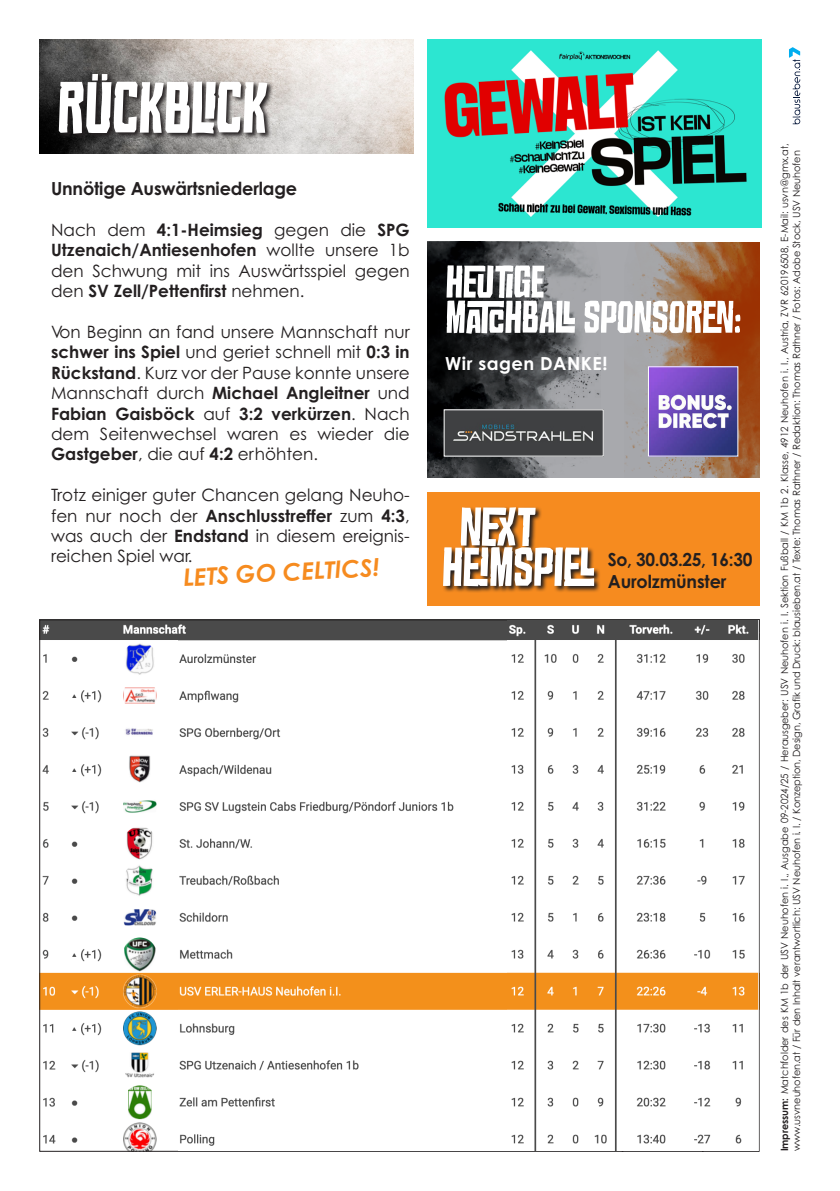
<style>
.page{position:relative;width:840px;height:1191px;background:#fff}
.page>*{position:absolute;margin:0;border:0;box-sizing:border-box;transform-origin:0 0}
.t1{font:80px "Croteau";color:#fff}
.t2{font:60px "Croteau";color:#fff}
.t3{font:50px/35.2px "Croteau";color:#fff}
.t4{font:italic 700 24px "Century Gothic";color:#f68b1f}
.t5{font:700 18px "Century Gothic";letter-spacing:-.01em;color:#231f20}
.t6{font:700 18px "Century Gothic";letter-spacing:-.01em;color:#231f20;scale:.96 1}
.t7{font:700 18px "Century Gothic";letter-spacing:.025em;color:#fff}
.t8{font:17px/20.4px "Century Gothic";color:#231f20;text-align:justify}
.t9{font:10px/12px "Century Gothic";letter-spacing:-.01em;color:#231f20}
.s1{font-weight:700}
</style>
<div class="page">
<img style="left:40px;top:40px;width:373px;height:113px">
<svg style="left:57px;top:73px;width:216px;height:67px;background:#565252"></svg>
<svg style="left:789px;top:47px;width:10px;height:77px"></svg>
<div style="left:427px;top:492px;width:332px;height:114px;background:#f68b1f"></div>
<svg style="left:443px;top:507px;width:157px;height:85px"></svg>
<img style="left:41px;top:621px;width:466px;height:528px">
<img style="left:178px;top:637px;width:329px;height:512px">
<img style="left:507px;top:621px;width:250px;height:529px">
<div style="left:427px;top:242px;width:331px;height:235px;background:#a8a9ad"></div>
<img style="left:624px;top:242px;width:134px;height:235px">
<img style="left:427px;top:242px;width:172px;height:235px">
<img style="left:427px;top:40px;width:333px;height:188px">
<img style="left:650px;top:368px;width:85px;height:86px">
<div style="left:648px;top:366px;width:89px;height:90px;border:1px solid #fff"></div>
<img style="left:445px;top:411px;width:156px;height:43px">
<h1 class="t1" style="left:57px;top:74px;width:212px">RÜCKBLICK</h1>
<p class="t5" style="left:51px;top:177px;width:247px">Unnötige Auswärtsniederlage</p>
<p class="t8" style="left:51px;top:219px;width:360px">Nach dem <span class="s1">4:1-Heimsieg</span> gegen die <span class="s1">SPG Utzenaich/Antiesenhofen</span> wollte unsere 1b den Schwung mit ins Auswärtsspiel gegen den <span class="s1">SV Zell/Pettenfirst</span> nehmen.</p>
<p class="t8" style="left:51px;top:321px;width:360px">Von Beginn an fand unsere Mannschaft nur <span class="s1">schwer ins Spiel</span> und geriet schnell mit <span class="s1">0:3 in Rückstand</span>. Kurz vor der Pause konnte unsere Mannschaft durch <span class="s1">Michael Angleitner</span> und <span class="s1">Fabian Gaisböck</span> auf <span class="s1">3:2 verkürzen</span>. Nach dem Seitenwechsel waren es wieder die <span class="s1">Gastgeber</span>, die auf <span class="s1">4:2</span> erhöhten.</p>
<p class="t8" style="left:51px;top:484px;width:360px">Trotz einiger guter Chancen gelang Neuho&shy;fen nur noch der <span class="s1">Anschlusstreffer</span> zum <span class="s1">4:3</span>, was auch der <span class="s1">Endstand</span> in diesem ereignis&shy;reichen Spiel war.</p>
<h3 class="t4" style="left:183px;top:562px;width:197px;rotate:-3deg">LETS GO CELTICS!</h3>
<h3 class="t3" style="left:445px;top:265px;width:297px">HEUTIGE<br>MATCHBALL SPONSOREN:</h3>
<p class="t7" style="left:445px;top:352px;width:163px">Wir sagen DANKE!</p>
<h2 class="t2" style="left:459px;top:501px;width:77px">NEXT</h2>
<h2 class="t2" style="left:441px;top:541px;width:138px">HEIMSPIEL</h2>
<p class="t6" style="left:607px;top:548px;width:152px">So, 30.03.25, 16:30</p>
<p class="t5" style="left:607px;top:570px;width:120px">Aurolzmünster</p>
<p class="t9" style="left:778px;top:1151px;width:1009px;rotate:-90deg"><span class="s1">Impressum:</span> Matchfolder des KM 1b der USV Neuhofen i. I., Ausgabe 09-2024/25 / Herausgeber: USV Neuhofen i. I. Sektion Fußball / KM 1b 2. Klasse, 4912 Neuhofen i. I., Austria, ZVR 620196508, E-Mail: usvn@gmx.at, www.usvneuhofen.at / Für den Inhalt verantwortlich: USV Neuhofen i. I. / Konzeption, Design, Grafik und Druck: blausieben.at / Texte: Thomas Rathner / Redaktion: Thomas Rathner / Fotos: Adobe Stock, USV Neuhofen</p>
</div>
